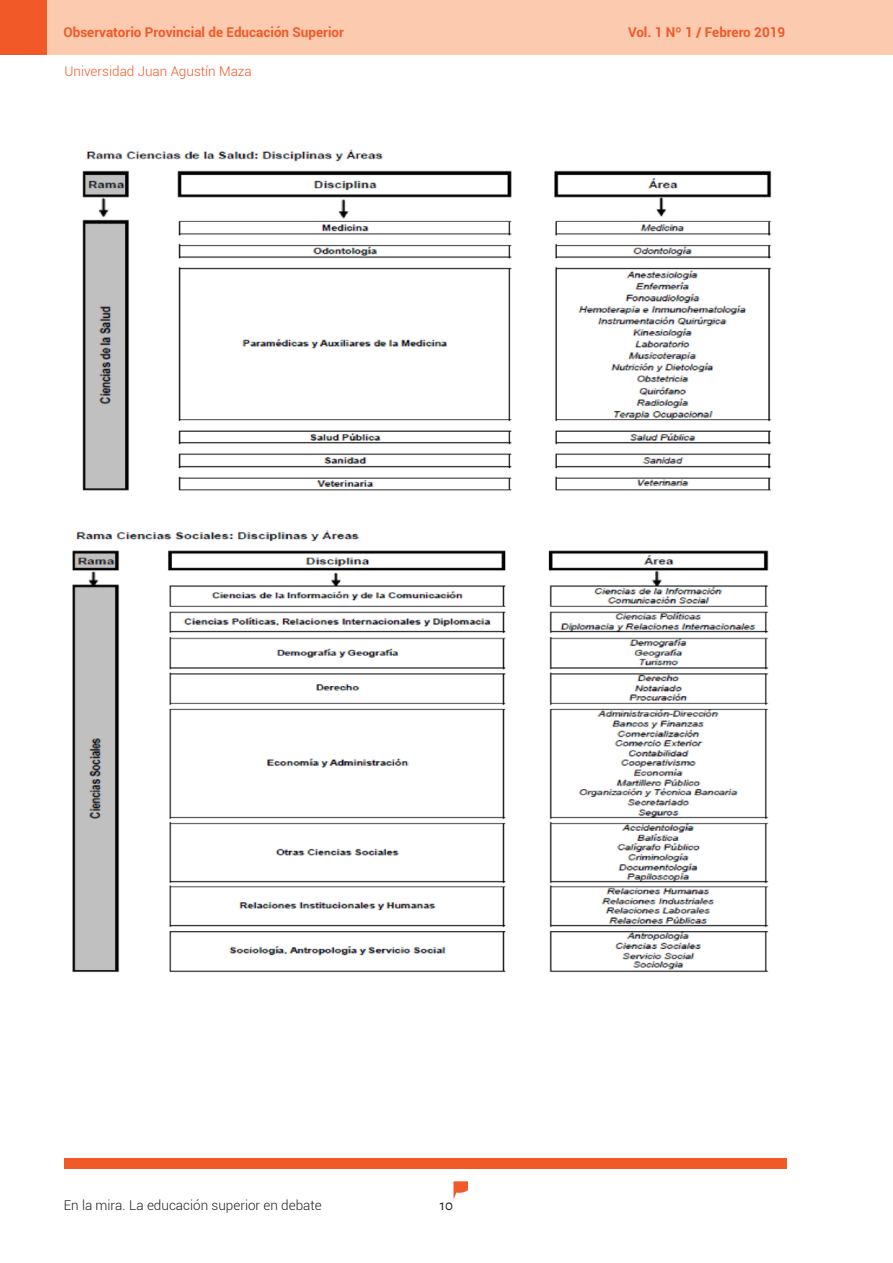
<style>
.page{position:relative;width:893px;height:1263px;background:#fff}
.page>*{position:absolute;margin:0;border:0;box-sizing:border-box;transform-origin:0 0}
.t1{font:15px "Alegreya Sans";color:#231f20}
.t2{font:700 13.5px "Roboto";color:#f15929}
.t3{font:300 13.5px "Roboto";color:#231f20}
.t4{font:300 13.5px "Roboto";color:#f15929}
</style>
<div class="page">
<svg style="left:453px;top:1181px;width:15px;height:18px"></svg>
<div style="left:47px;top:0;width:846px;height:54px;background:#fccaae"></div>
<div style="left:0;top:0;width:47px;height:54px;background:#f15929"></div>
<div style="left:64px;top:1158px;width:723px;height:10px;background:#f15929"></div>
<img style="left:82px;top:149px;width:690px;height:342px">
<img style="left:72px;top:530px;width:697px;height:443px">
<p class="t2" style="left:63px;top:23px;width:282px">Observatorio Provincial de Educación Superior</p>
<p class="t4" style="left:64px;top:61px;width:189px">Universidad Juan Agustín Maza</p>
<p class="t2" style="left:628px;top:23px;width:159px">Vol. 1 Nº 1 / Febrero 2019</p>
<p class="t3" style="left:64px;top:1196px;width:260px">En la mira. La educación superior en debate</p>
<p class="t1" style="left:440px;top:1195px;width:15px">10</p>
</div>
